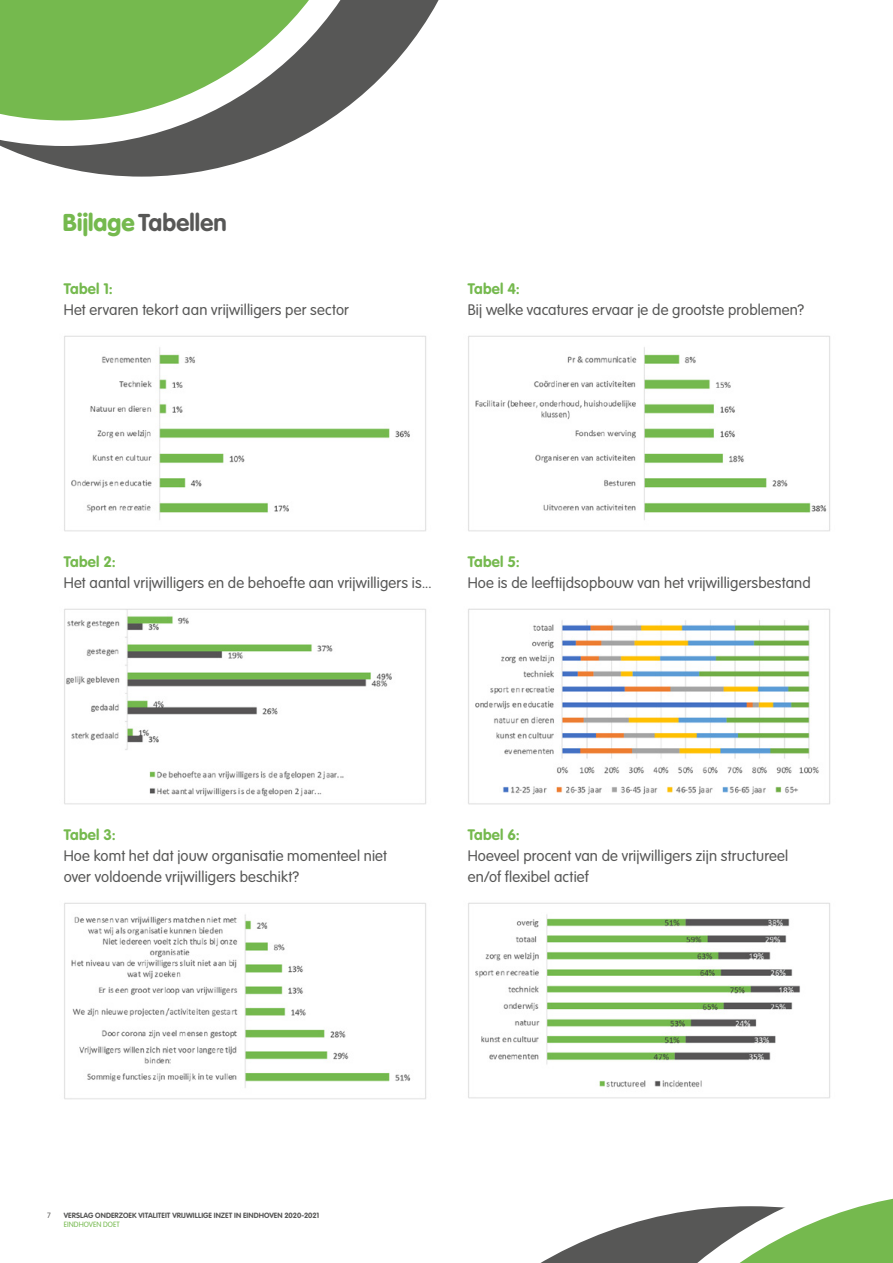
<style>
.page{position:relative;width:893px;height:1263px;background:#fff}
.page>*{position:absolute;margin:0;border:0;box-sizing:border-box;transform-origin:0 0}
.t1{font:700 24px "VAG Rounded";letter-spacing:.01em;color:#575756}
.t2{font:300 15px/21px "VAG Rounded";letter-spacing:.01em;color:#575756}
.t3{font:700 15px "VAG Rounded";letter-spacing:.015em;color:#75b94e}
.t4{font:700 7.5px "VAG Rounded";letter-spacing:.005em;color:#575756}
.t5{font:300 7.5px "VAG Rounded";letter-spacing:.015em;color:#75b94e}
.t6{font:300 7.5px "VAG Rounded";color:#575756}
.s1{font-weight:900;color:#75b94e}
</style>
<div class="page">
<svg style="left:1px;top:0;width:438px;height:177px"></svg>
<svg style="left:0;top:0;width:398px;height:146px"></svg>
<svg style="left:540px;top:1198px;width:353px;height:65px"></svg>
<img style="left:64px;top:335px;width:362px;height:197px">
<img style="left:468px;top:335px;width:362px;height:197px">
<img style="left:64px;top:608px;width:362px;height:197px">
<img style="left:468px;top:608px;width:362px;height:197px">
<img style="left:64px;top:903px;width:362px;height:197px">
<img style="left:468px;top:902px;width:362px;height:197px">
<h1 class="t1" style="left:63px;top:208px;width:165px"><span class="s1">Bijlage</span> Tabellen</h1>
<p class="t3" style="left:64px;top:280px;width:51px">Tabel 1:</p>
<p class="t2" style="left:64px;top:299px;width:287px">Het ervaren tekort aan vrijwilligers per sector</p>
<p class="t3" style="left:468px;top:280px;width:54px">Tabel 4:</p>
<p class="t2" style="left:468px;top:299px;width:338px">Bij welke vacatures ervaar je de grootste problemen?</p>
<p class="t3" style="left:64px;top:553px;width:53px">Tabel 2:</p>
<p class="t2" style="left:64px;top:572px;width:370px">Het aantal vrijwilligers en de behoefte aan vrijwilligers is...</p>
<p class="t3" style="left:468px;top:553px;width:53px">Tabel 5:</p>
<p class="t2" style="left:468px;top:572px;width:345px">Hoe is de leeftijdsopbouw van het vrijwilligersbestand</p>
<p class="t3" style="left:64px;top:826px;width:53px">Tabel 3:</p>
<p class="t2" style="left:64px;top:845px;width:325px">Hoe komt het dat jouw organisatie momenteel niet over voldoende vrijwilligers beschikt?</p>
<p class="t3" style="left:468px;top:826px;width:54px">Tabel 6:</p>
<p class="t2" style="left:468px;top:845px;width:322px">Hoeveel procent van de vrijwilligers zijn structureel en/of flexibel actief</p>
<p class="t6" style="left:47px;top:1211px;width:5px">7</p>
<p class="t4" style="left:64px;top:1211px;width:257px">VERSLAG ONDERZOEK VITALITEIT VRIJWILLIGE INZET IN EINDHOVEN 2020-2021</p>
<p class="t5" style="left:64px;top:1220px;width:58px">EINDHOVEN DOET</p>
</div>
